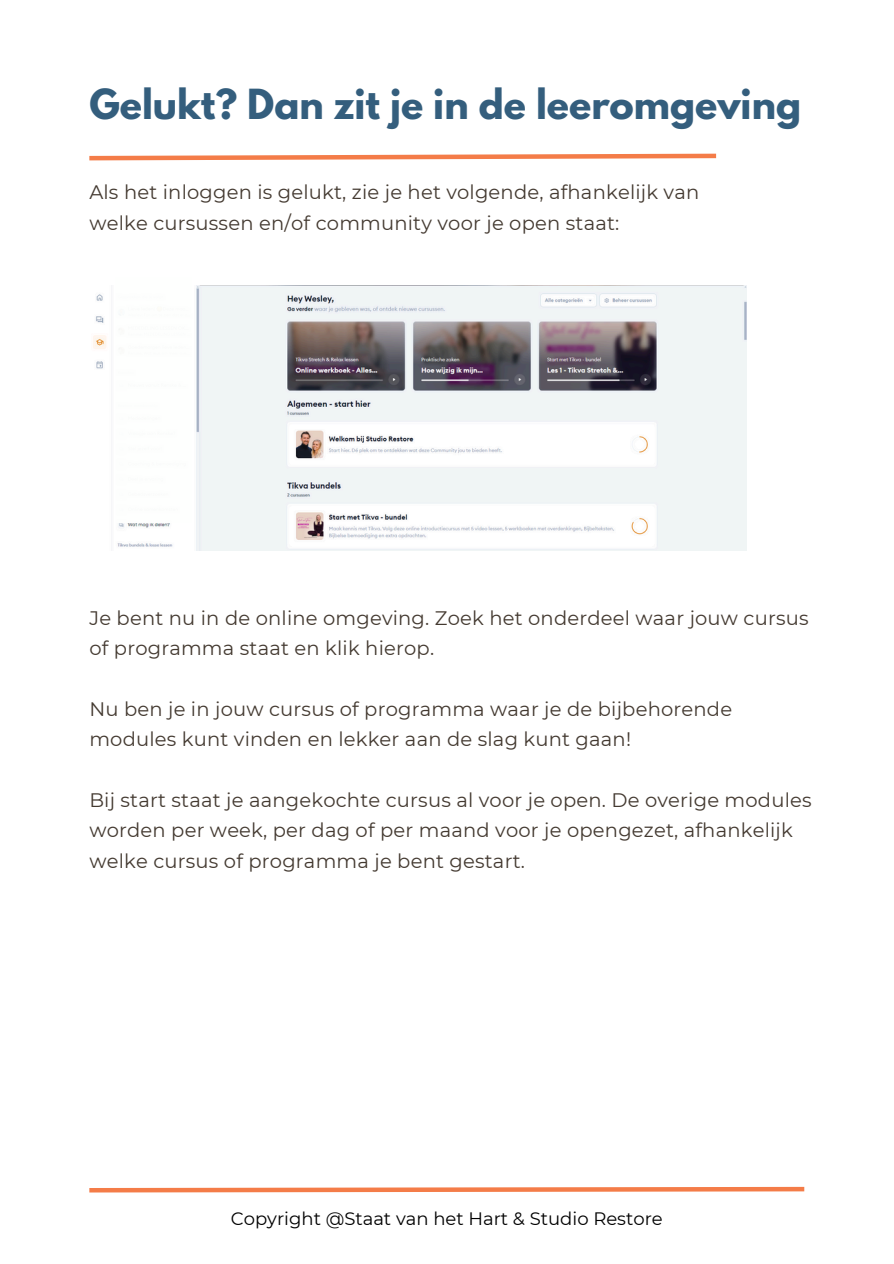
<style>
.page{position:relative;width:894px;height:1264px;background:#fff}
.page>*{position:absolute;margin:0;border:0;box-sizing:border-box;transform-origin:0 0}
.t1{font:700 36.75px "League Spartan";color:#345e7d}
.t2{font:19.5px/30.3px "Montserrat";letter-spacing:.01em;color:#443a31}
.t3{font:18px "Montserrat";color:#000}
</style>
<div class="page">
<svg style="left:89px;top:153px;width:628px;height:8px"></svg>
<svg style="left:89px;top:1186px;width:716px;height:7px"></svg>
<img style="left:93px;top:286px;width:653px;height:264px">
<div style="left:115px;top:277px;width:76px;height:246px;background:#fefffe"></div>
<p class="t1" style="left:89px;top:86px;width:713px">Gelukt? Dan zit je in de leeromgeving</p>
<h1 class="t2" style="left:89px;top:177px;width:611px">Als het inloggen is gelukt, zie je het volgende, afhankelijk van</h1>
<p class="t2" style="left:89px;top:207px;width:531px">welke cursussen en/of community voor je open staat:</p>
<p class="t2" style="left:89px;top:602px;width:720px">Je bent nu in de online omgeving. Zoek het onderdeel waar jouw cursus of programma staat en klik hierop.</p>
<p class="t2" style="left:89px;top:693px;width:644px">Nu ben je in jouw cursus of programma waar je de bijbehorende modules kunt vinden en lekker aan de slag kunt gaan!</p>
<p class="t2" style="left:89px;top:785px;width:723px">Bij start staat je aangekochte cursus al voor je open. De overige modules worden per week, per dag of per maand voor je opengezet, afhankelijk welke cursus of programma je bent gestart.</p>
<p class="t3" style="left:231px;top:1207px;width:433px">Copyright @Staat van het Hart &amp; Studio Restore</p>
</div>
